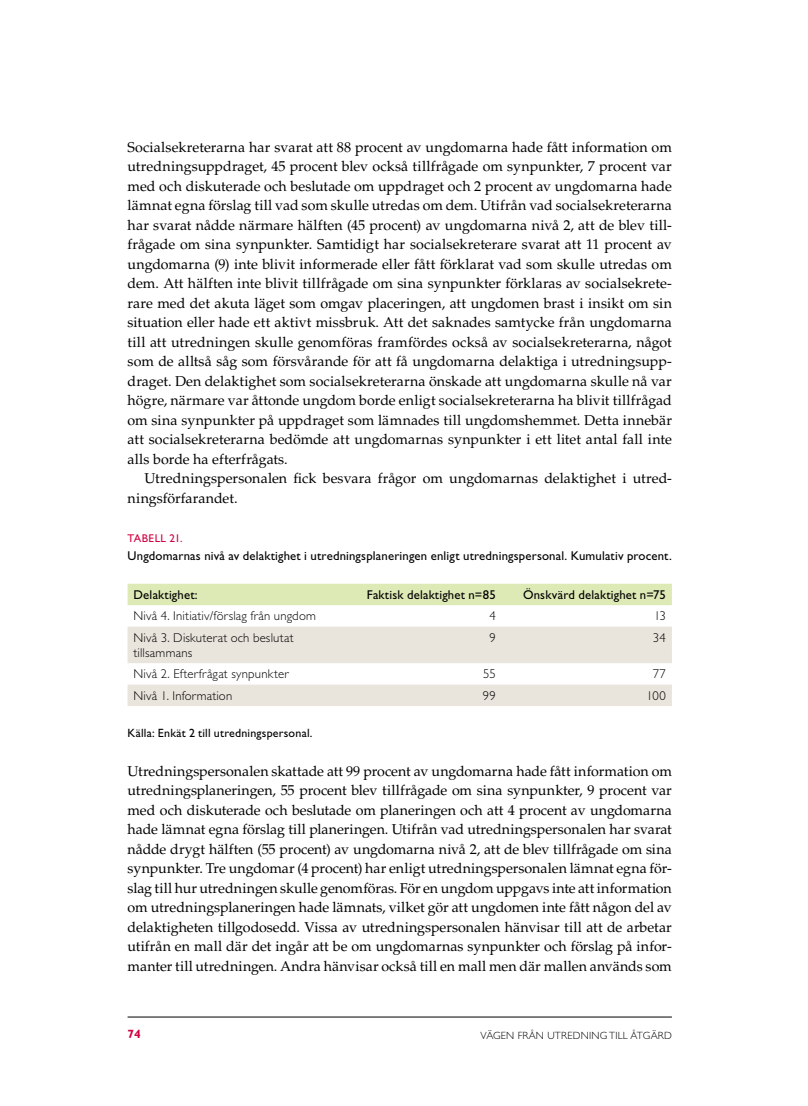
<style>
.page{position:relative;width:808px;height:1106px;background:#fff}
.page>*{position:absolute;margin:0;border:0;box-sizing:border-box;transform-origin:0 0}
.t1{font:14.25px/19.5px "Palatino LT Std";letter-spacing:.005em;color:#000;text-align:justify}
.t2{font:12.75px "Gill Sans Std";letter-spacing:.015em;color:#000}
.t3{font:300 12.75px/15px "Gill Sans Std";letter-spacing:.015em;color:#000}
.t4{font:12px "Gill Sans Std";letter-spacing:.015em;color:#000}
.t5{font:700 12px "Gill Sans Std";color:#d20040}
.t6{font:11.25px "Gill Sans Std";color:#d20040}
.t7{font:300 10.5px "Gill Sans Std";letter-spacing:.02em;color:#000}
</style>
<div class="page">
<hr style="left:128px;top:1016px;width:544px;height:1px;background:#000">
<div style="left:128px;top:584px;width:544px;height:21px;background:#ddeab6"></div>
<svg style="left:128px;top:626px;width:544px;height:80px;fill:#e9e4dc"></svg>
<p class="t1" style="left:128px;top:137px;width:546px">Socialsekreterarna har svarat att 88 procent av ungdomarna hade fått information om utredningsuppdraget, 45 procent blev också tillfrågade om synpunkter, 7 procent var med och diskuterade och beslutade om uppdraget och 2 procent av ungdomarna hade lämnat egna förslag till vad som skulle utredas om dem. Utifrån vad socialsekreterarna har svarat nådde närmare hälften (45 procent) av ungdomarna nivå 2, att de blev till&shy;frågade om sina synpunkter. Samtidigt har socialsekreterare svarat att 11 procent av ungdomarna (9) inte blivit informerade eller fått förklarat vad som skulle utredas om dem. Att hälften inte blivit tillfrågade om sina synpunkter förklaras av socialsekrete&shy;rare med det akuta läget som omgav placeringen, att ungdomen brast i insikt om sin situation eller hade ett aktivt missbruk. Att det saknades samtycke från ungdomarna till att utredningen skulle genomföras framfördes också av socialsekreterarna, något som de alltså såg som försvårande för att få ungdomarna delaktiga i utredningsupp&shy;draget. Den delaktighet som socialsekreterarna önskade att ungdomarna skulle nå var högre, närmare var åttonde ungdom borde enligt socialsekreterarna ha blivit tillfrågad om sina synpunkter på uppdraget som lämnades till ungdomshemmet. Detta innebär att socialsekreterarna bedömde att ungdomarnas synpunkter i ett litet antal fall inte alls borde ha efterfrågats.</p>
<p class="t1" style="left:128px;top:469px;width:546px;text-indent:17px">Utredningspersonalen fick besvara frågor om ungdomarnas delaktighet i utred&shy;ningsförfarandet.</p>
<p class="t6" style="left:128px;top:531px;width:14px">Tabell</p>
<p class="t6" style="left:169px;top:531px;width:15px">21.</p>
<p class="t2" style="left:128px;top:548px;width:546px">Ungdomarnas nivå av delaktighet i utredningsplaneringen enligt utredningspersonal. Kumulativ procent.</p>
<p class="t2" style="left:134px;top:587px;width:66px">Delaktighet:</p>
<p class="t2" style="left:367px;top:587px;width:130px">Faktisk delaktighet n=85</p>
<p class="t2" style="left:523px;top:587px;width:144px">Önskvärd delaktighet n=75</p>
<p class="t3" style="left:134px;top:608px;width:184px">Nivå 4. Initiativ/förslag från ungdom</p>
<p class="t3" style="left:489px;top:608px;width:8px">4</p>
<p class="t3" style="left:654px;top:608px;width:13px">13</p>
<p class="t3" style="left:134px;top:630px;width:162px">Nivå 3. Diskuterat och beslutat tillsammans</p>
<p class="t3" style="left:489px;top:630px;width:8px">9</p>
<p class="t3" style="left:653px;top:630px;width:14px">34</p>
<p class="t3" style="left:134px;top:666px;width:157px">Nivå 2. Efterfrågat synpunkter</p>
<p class="t3" style="left:483px;top:666px;width:14px">55</p>
<p class="t3" style="left:653px;top:666px;width:15px">77</p>
<p class="t3" style="left:134px;top:688px;width:100px">Nivå 1. Information</p>
<p class="t3" style="left:483px;top:688px;width:14px">99</p>
<p class="t3" style="left:646px;top:688px;width:21px">100</p>
<p class="t4" style="left:128px;top:726px;width:186px">Källa: Enkät 2 till utredningspersonal.</p>
<p class="t1" style="left:128px;top:761px;width:546px">Utredningspersonalen skattade att 99 procent av ungdomarna hade fått information om utredningsplaneringen, 55 procent blev tillfrågade om sina synpunkter, 9 procent var med och diskuterade och beslutade om planeringen och att 4 procent av ungdomarna hade lämnat egna förslag till planeringen. Utifrån vad utredningspersonalen har svarat nådde drygt hälften (55 procent) av ungdomarna nivå 2, att de blev tillfrågade om sina synpunkter. Tre ungdomar (4 procent) har enligt utredningspersonalen lämnat egna för&shy;slag till hur utredningen skulle genomföras. För en ungdom uppgavs inte att information om utredningsplaneringen hade lämnats, vilket gör att ungdomen inte fått någon del av delaktigheten tillgodosedd. Vissa av utredningspersonalen hänvisar till att de arbetar utifrån en mall där det ingår att be om ungdomarnas synpunkter och förslag på infor&shy;manter till utredningen. Andra hänvisar också till en mall men där mallen används som</p>
<p class="t5" style="left:128px;top:1026px;width:15px">74</p>
<p class="t7" style="left:481px;top:1029px;width:193px">vägen Från utredning till åtgärd</p>
</div>
